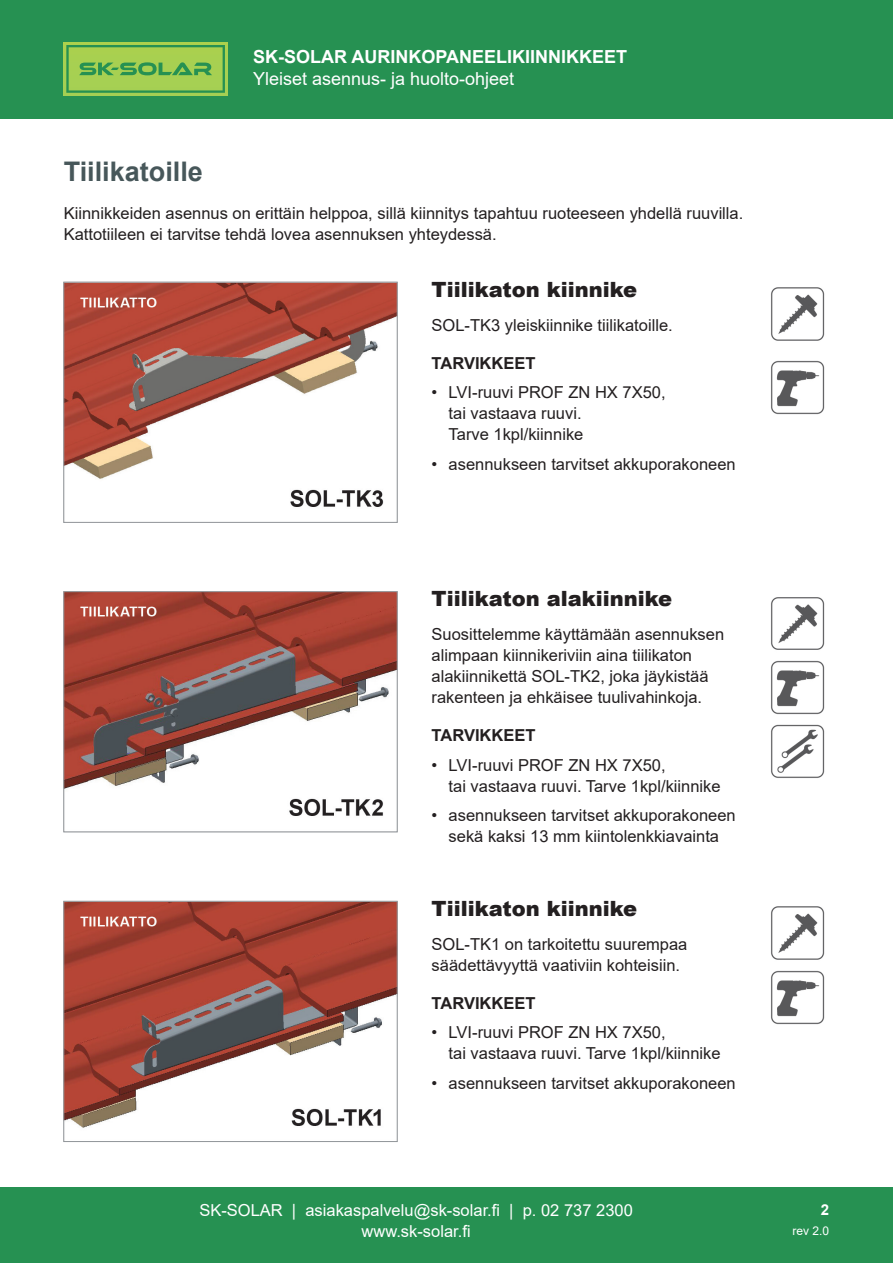
<style>
.page{position:relative;width:893px;height:1263px;background:#fff}
.page>*{position:absolute;margin:0;border:0;box-sizing:border-box;transform-origin:0 0}
.otsikko{font:700 27px "Arial";color:#47575a}
.väliotsikko_1{font:900 21px "Arial";color:#231f20}
.t1{font:700 18px "Arial";color:#fff}
.t2{font:18px "Arial";color:#fff}
.leipä{font:16.5px/21px "Arial";color:#231f20}
.t3{font:16.5px/21px "Arial";color:#fff;text-align:center}
.väliotsikko_2{font:700 16.5px "Arial";color:#231f20}
.t4{font:700 15px "Arial";color:#fff}
.t5{font:12px "Arial";color:#fff}
</style>
<div class="page">
<div style="left:0;top:0;width:893px;height:119px;background:#269152"></div>
<div style="left:0;top:1187px;width:893px;height:76px;background:#269152"></div>
<div style="left:64px;top:43px;width:163px;height:52px;background:#a7d052"></div>
<svg style="left:66px;top:45px;width:159px;height:48px"></svg>
<img style="left:65px;top:903px;width:331px;height:225px">
<div style="left:63px;top:901px;width:335px;height:241px;border:1px solid #92969a"></div>
<img style="left:65px;top:593px;width:331px;height:223px">
<div style="left:63px;top:591px;width:335px;height:241px;border:1px solid #92969a"></div>
<img style="left:65px;top:284px;width:331px;height:223px">
<div style="left:63px;top:282px;width:335px;height:241px;border:1px solid #92969a"></div>
<img style="left:771px;top:360px;width:54px;height:55px">
<img style="left:771px;top:597px;width:54px;height:181px">
<img style="left:771px;top:906px;width:54px;height:119px">
<img style="left:771px;top:287px;width:54px;height:54px">
<p class="t1" style="left:253px;top:44px;width:376px">SK-SOLAR AURINKOPANEELIKIINNIKKEET</p>
<p class="t2" style="left:253px;top:66px;width:263px">Yleiset asennus- ja huolto-ohjeet</p>
<p class="otsikko" style="left:64px;top:153px;width:141px">Tiilikatoille</p>
<p class="leipä" style="left:64px;top:203px;width:681px">Kiinnikkeiden asennus on erittäin helppoa, sillä kiinnitys tapahtuu ruoteeseen yhdellä ruuvilla.<br>Kattotiileen ei tarvitse tehdä lovea asennuksen yhteydessä.</p>
<p class="väliotsikko_1" style="left:432px;top:274px;width:207px">Tiilikaton kiinnike</p>
<p class="leipä" style="left:432px;top:314px;width:243px">SOL-TK3 yleiskiinnike tiilikatoille.</p>
<p class="väliotsikko_2" style="left:432px;top:351px;width:105px">TARVIKKEET</p>
<p class="leipä" style="left:449px;top:382px;width:219px;text-indent:-17px">• LVI-ruuvi PROF ZN HX 7X50, tai vastaava ruuvi.<br>Tarve 1kpl/kiinnike</p>
<p class="leipä" style="left:432px;top:453px;width:306px">• asennukseen tarvitset akkuporakoneen</p>
<p class="väliotsikko_1" style="left:432px;top:584px;width:242px">Tiilikaton alakiinnike</p>
<p class="leipä" style="left:432px;top:624px;width:294px">Suosittelemme käyttämään asennuksen alimpaan kiinnikeriviin aina tiilikaton alakiinnikettä SOL-TK2, joka jäykistää rakenteen ja ehkäisee tuulivahinkoja.</p>
<p class="väliotsikko_2" style="left:432px;top:724px;width:105px">TARVIKKEET</p>
<p class="leipä" style="left:449px;top:754px;width:274px;text-indent:-17px">• LVI-ruuvi PROF ZN HX 7X50,<br>tai vastaava ruuvi. Tarve 1kpl/kiinnike</p>
<p class="leipä" style="left:432px;top:805px;width:306px;text-align:center">• asennukseen tarvitset akkuporakoneen sekä kaksi 13 mm kiintolenkkiavainta</p>
<p class="väliotsikko_1" style="left:432px;top:893px;width:207px">Tiilikaton kiinnike</p>
<p class="leipä" style="left:432px;top:933px;width:257px">SOL-TK1 on tarkoitettu suurempaa säädettävyyttä vaativiin kohteisiin.</p>
<p class="väliotsikko_2" style="left:432px;top:991px;width:105px">TARVIKKEET</p>
<p class="leipä" style="left:449px;top:1022px;width:274px;text-indent:-17px">• LVI-ruuvi PROF ZN HX 7X50,<br>tai vastaava ruuvi. Tarve 1kpl/kiinnike</p>
<p class="leipä" style="left:432px;top:1072px;width:306px">• asennukseen tarvitset akkuporakoneen</p>
<p class="t3" style="left:199px;top:1199px;width:435px">SK-SOLAR | asiakaspalvelu@sk-solar.fi | p. 02 737 2300 www.sk-solar.fi</p>
<p class="t4" style="left:821px;top:1199px;width:10px">2</p>
<p class="t5" style="left:792px;top:1222px;width:38px">rev 2.0</p>
</div>
